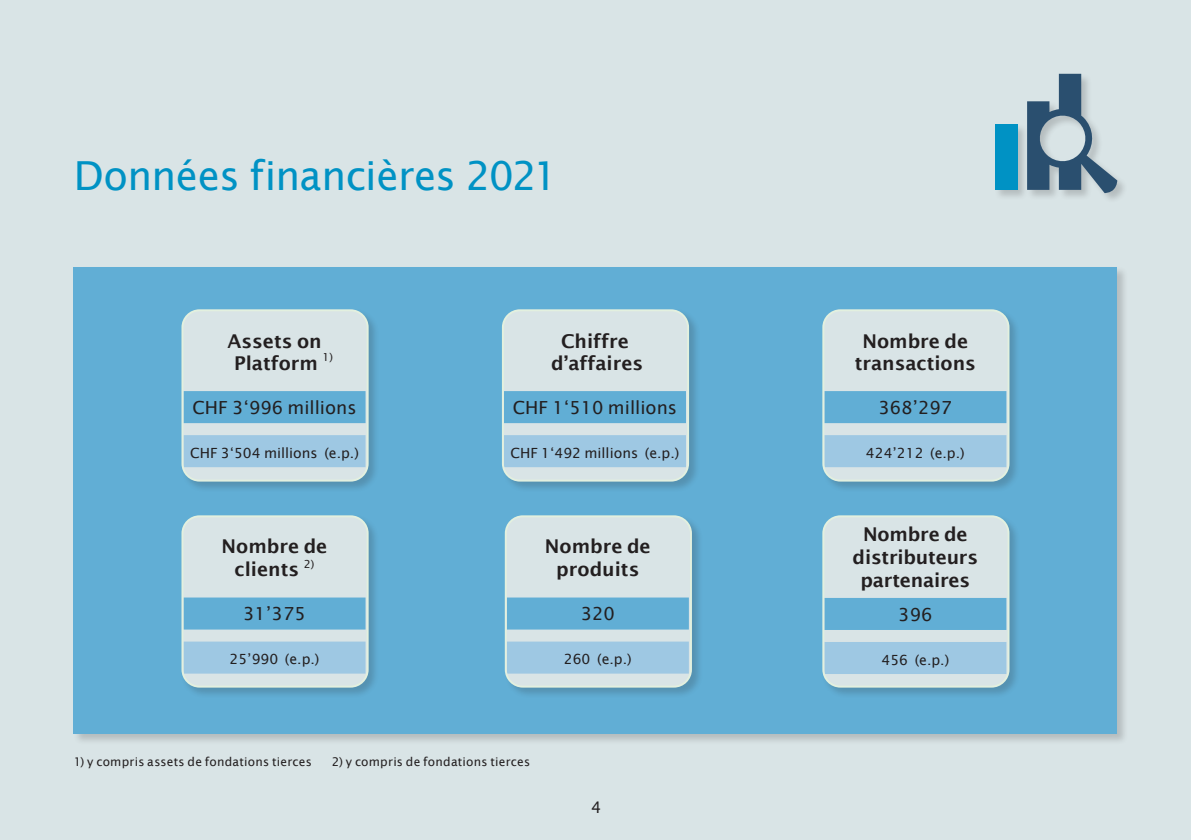
<style>
.page{position:relative;width:1191px;height:840px;background:#fff}
.page>*{position:absolute;margin:0;border:0;box-sizing:border-box;transform-origin:0 0}
.t1{font:40px "Lucida Sans";letter-spacing:-.015em;color:#0092c4}
.t2{font:600 19px/22.8px "Lucida Sans";color:#231f20;text-align:center}
.t3{font:18px "Lucida Sans";color:#231f20}
.t4{font:16px "Lucida Sans";color:#231f20}
.t5{font:14px "Lucida Sans";color:#231f20}
.t6{font:12px "Lucida Sans";letter-spacing:.02em;color:#231f20}
</style>
<div class="page">
<div style="left:0;top:0;width:1191px;height:839px;background:#d9e4e6"></div>
<div style="left:994px;top:73px;width:134px;height:131px;background:#231f20;opacity:.2"></div>
<div style="left:995px;top:124px;width:22px;height:66px;background:#0092c4"></div>
<svg style="left:1027px;top:74px;width:90px;height:119px"></svg>
<div style="left:73px;top:265px;width:1055px;height:479px;background:#231f20;opacity:.2"></div>
<div style="left:74px;top:266px;width:1043px;height:467px;background:#61aed5"></div>
<div style="left:180px;top:308px;width:200px;height:184px;background:#231f20;opacity:.2"></div>
<div style="left:182px;top:310px;width:186px;height:170px;background:#d9e4e6;border-radius:17px"></div>
<div style="left:183px;top:391px;width:182px;height:32px;background:#61aed5"></div>
<div style="left:183px;top:435px;width:182px;height:32px;background:#9ec8e3"></div>
<div style="left:181px;top:309px;width:188px;height:172px;border:2px solid #e3f0df;border-radius:17px"></div>
<div style="left:180px;top:514px;width:200px;height:184px;background:#231f20;opacity:.2"></div>
<div style="left:182px;top:516px;width:186px;height:170px;background:#d9e4e6;border-radius:17px"></div>
<div style="left:183px;top:597px;width:182px;height:32px;background:#61aed5"></div>
<div style="left:183px;top:641px;width:182px;height:32px;background:#9ec8e3"></div>
<div style="left:181px;top:515px;width:188px;height:172px;border:2px solid #e3f0df;border-radius:17px"></div>
<div style="left:501px;top:308px;width:199px;height:184px;background:#231f20;opacity:.2"></div>
<div style="left:503px;top:310px;width:185px;height:170px;background:#d9e4e6;border-radius:17px"></div>
<div style="left:504px;top:391px;width:182px;height:32px;background:#61aed5"></div>
<div style="left:504px;top:435px;width:182px;height:32px;background:#9ec8e3"></div>
<div style="left:502px;top:309px;width:187px;height:172px;border:2px solid #e3f0df;border-radius:17px"></div>
<div style="left:504px;top:514px;width:199px;height:184px;background:#231f20;opacity:.2"></div>
<div style="left:506px;top:516px;width:185px;height:170px;background:#d9e4e6;border-radius:17px"></div>
<div style="left:507px;top:597px;width:182px;height:32px;background:#61aed5"></div>
<div style="left:507px;top:641px;width:182px;height:32px;background:#9ec8e3"></div>
<div style="left:505px;top:515px;width:187px;height:172px;border:2px solid #e3f0df;border-radius:17px"></div>
<div style="left:821px;top:308px;width:199px;height:184px;background:#231f20;opacity:.2"></div>
<div style="left:823px;top:310px;width:185px;height:170px;background:#d9e4e6;border-radius:17px"></div>
<div style="left:824px;top:391px;width:182px;height:32px;background:#61aed5"></div>
<div style="left:824px;top:435px;width:182px;height:32px;background:#9ec8e3"></div>
<div style="left:822px;top:309px;width:187px;height:172px;border:2px solid #e3f0df;border-radius:17px"></div>
<div style="left:821px;top:514px;width:199px;height:184px;background:#231f20;opacity:.2"></div>
<div style="left:823px;top:516px;width:185px;height:170px;background:#d9e4e6;border-radius:17px"></div>
<div style="left:824px;top:597px;width:182px;height:32px;background:#61aed5"></div>
<div style="left:824px;top:641px;width:182px;height:32px;background:#9ec8e3"></div>
<div style="left:822px;top:515px;width:187px;height:172px;border:2px solid #e3f0df;border-radius:17px"></div>
<h1 class="t1" style="left:74px;top:152px;width:486px">Données financières 2021</h1>
<p class="t2" style="left:234px;top:329px;width:100px;line-height:22px;text-align:left;text-indent:-7px">Assets on<br>Platform <sup>1)</sup></p>
<p class="t3" style="left:192px;top:397px;width:166px">CHF 3‘996 millions</p>
<p class="t5" style="left:190px;top:444px;width:170px">CHF 3‘504 millions (e.p.)</p>
<p class="t2" style="left:222px;top:534px;width:107px">Nombre de clients <sup>2)</sup></p>
<p class="t3" style="left:243px;top:603px;width:64px">31’375</p>
<p class="t5" style="left:229px;top:651px;width:91px">25’990 (e.p.)</p>
<p class="t2" style="left:551px;top:329px;width:94px;line-height:22px">Chiffre d’affaires</p>
<p class="t3" style="left:513px;top:397px;width:166px">CHF 1‘510 millions</p>
<p class="t5" style="left:510px;top:444px;width:170px">CHF 1‘492 millions (e.p.)</p>
<p class="t2" style="left:545px;top:534px;width:107px">Nombre de produits</p>
<p class="t3" style="left:581px;top:603px;width:36px">320</p>
<p class="t5" style="left:564px;top:651px;width:69px">260 (e.p.)</p>
<p class="t6" style="left:74px;top:754px;width:240px">1) y compris assets de fondations tierces</p>
<p class="t6" style="left:332px;top:754px;width:200px">2) y compris de fondations tierces</p>
<p class="t4" style="left:591px;top:797px;width:12px">4</p>
<p class="t2" style="left:854px;top:329px;width:123px;line-height:22px">Nombre de transactions</p>
<p class="t3" style="left:878px;top:397px;width:75px">368’297</p>
<p class="t5" style="left:866px;top:444px;width:100px">424’212 (e.p.)</p>
<p class="t2" style="left:852px;top:522px;width:127px">Nombre de distributeurs partenaires</p>
<p class="t3" style="left:898px;top:603px;width:36px">396</p>
<p class="t5" style="left:881px;top:651px;width:69px">456 (e.p.)</p>
</div>
